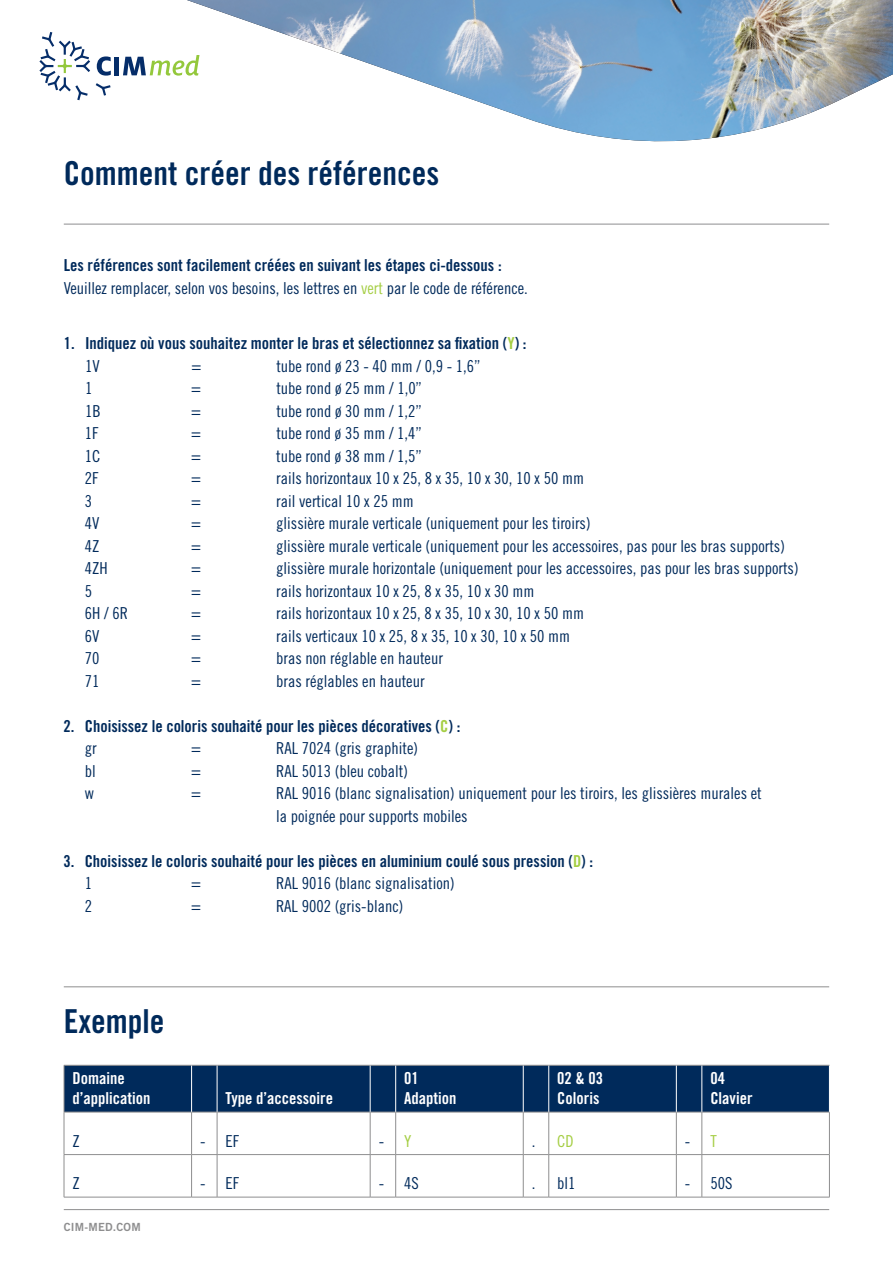
<style>
.page{position:relative;width:893px;height:1263px;background:#fff}
.page>*{position:absolute;margin:0;border:0;box-sizing:border-box;transform-origin:0 0}
.t1{font:33px "Trade Gothic LT Std Bd Cn 20";color:#002a5b}
.t2{font:16.5px/22.5px "Trade Gothic LT Std Cn 18";color:#002a5b}
.t3{font:16.5px "Trade Gothic LT Std Bd Cn 20";color:#002a5b}
.t4{font:16.5px/19.5px "Trade Gothic LT Std Bd Cn 20";color:#fff}
.t5{font:16.5px "Trade Gothic LT Std Cn 18";color:#a5ce44}
.t6{font:11.25px "Trade Gothic LT Std Bd 2";letter-spacing:.02em;color:#8e8e8f}
.s1{color:#a5ce44}
</style>
<div class="page">
<hr style="left:64px;top:224px;width:765px;height:1px;background:#8e8e8f">
<hr style="left:64px;top:1209px;width:765px;height:1px;background:#8e8e8f">
<svg style="left:96px;top:83px;width:15px;height:13px"></svg>
<svg style="left:97px;top:56px;width:14px;height:20px"></svg>
<div style="left:114px;top:57px;width:5px;height:18px;background:#052d69"></div>
<svg style="left:123px;top:56px;width:64px;height:20px"></svg>
<svg style="left:39px;top:32px;width:51px;height:68px"></svg>
<img style="left:187px;top:0;width:706px;height:142px">
<hr style="left:64px;top:986px;width:765px;height:1px;background:#8e8e8f">
<hr style="left:64px;top:1112px;width:1px;height:42px;background:#8e8e8f">
<hr style="left:191px;top:1112px;width:1px;height:42px;background:#8e8e8f">
<hr style="left:217px;top:1112px;width:1px;height:42px;background:#8e8e8f">
<hr style="left:370px;top:1112px;width:1px;height:42px;background:#8e8e8f">
<hr style="left:395px;top:1112px;width:1px;height:42px;background:#8e8e8f">
<hr style="left:523px;top:1112px;width:1px;height:42px;background:#8e8e8f">
<hr style="left:548px;top:1112px;width:1px;height:42px;background:#8e8e8f">
<hr style="left:676px;top:1112px;width:1px;height:42px;background:#8e8e8f">
<hr style="left:702px;top:1112px;width:1px;height:42px;background:#8e8e8f">
<hr style="left:829px;top:1112px;width:1px;height:42px;background:#8e8e8f">
<hr style="left:64px;top:1154px;width:128px;height:1px;background:#8e8e8f">
<hr style="left:64px;top:1155px;width:1px;height:42px;background:#8e8e8f">
<svg style="left:192px;top:1154px;width:25px;height:1px"></svg>
<hr style="left:191px;top:1155px;width:1px;height:42px;background:#8e8e8f">
<hr style="left:217px;top:1154px;width:153px;height:1px;background:#8e8e8f">
<hr style="left:217px;top:1155px;width:1px;height:42px;background:#8e8e8f">
<svg style="left:370px;top:1154px;width:26px;height:1px"></svg>
<hr style="left:370px;top:1155px;width:1px;height:42px;background:#8e8e8f">
<hr style="left:396px;top:1154px;width:127px;height:1px;background:#8e8e8f">
<hr style="left:395px;top:1155px;width:1px;height:42px;background:#8e8e8f">
<svg style="left:523px;top:1154px;width:26px;height:1px"></svg>
<hr style="left:523px;top:1155px;width:1px;height:42px;background:#8e8e8f">
<hr style="left:549px;top:1154px;width:127px;height:1px;background:#8e8e8f">
<hr style="left:548px;top:1155px;width:1px;height:42px;background:#8e8e8f">
<svg style="left:676px;top:1154px;width:26px;height:1px"></svg>
<hr style="left:676px;top:1155px;width:1px;height:42px;background:#8e8e8f">
<hr style="left:702px;top:1154px;width:128px;height:1px;background:#8e8e8f">
<hr style="left:702px;top:1155px;width:1px;height:42px;background:#8e8e8f">
<hr style="left:829px;top:1155px;width:1px;height:42px;background:#8e8e8f">
<hr style="left:64px;top:1197px;width:128px;height:1px;background:#8e8e8f">
<svg style="left:192px;top:1197px;width:25px;height:1px"></svg>
<hr style="left:217px;top:1197px;width:153px;height:1px;background:#8e8e8f">
<svg style="left:370px;top:1197px;width:26px;height:1px"></svg>
<hr style="left:396px;top:1197px;width:127px;height:1px;background:#8e8e8f">
<svg style="left:523px;top:1197px;width:26px;height:1px"></svg>
<hr style="left:549px;top:1197px;width:127px;height:1px;background:#8e8e8f">
<svg style="left:676px;top:1197px;width:26px;height:1px"></svg>
<hr style="left:702px;top:1197px;width:128px;height:1px;background:#8e8e8f">
<svg style="left:64px;top:1065px;width:765px;height:48px;background:#08305e"></svg>
<hr style="left:702px;top:1112px;width:128px;height:1px;background:#8e8e8f">
<hr style="left:191px;top:1065px;width:1px;height:47px;background:#fff">
<hr style="left:217px;top:1065px;width:1px;height:47px;background:#fff">
<hr style="left:370px;top:1065px;width:1px;height:47px;background:#fff">
<hr style="left:395px;top:1065px;width:1px;height:47px;background:#fff">
<hr style="left:523px;top:1065px;width:1px;height:47px;background:#fff">
<hr style="left:548px;top:1065px;width:1px;height:47px;background:#fff">
<hr style="left:676px;top:1065px;width:1px;height:47px;background:#fff">
<hr style="left:702px;top:1065px;width:1px;height:47px;background:#fff">
<h1 class="t1" style="left:64px;top:154px;width:377px">Comment créer des références</h1>
<p class="t3" style="left:64px;top:255px;width:439px">Les références sont facilement créées en suivant les étapes ci-dessous :</p>
<p class="t2" style="left:64px;top:276px;width:466px">Veuillez remplacer, selon vos besoins, les lettres en <span class="s1">vert</span> par le code de référence.</p>
<p class="t3" style="left:64px;top:333px;width:464px">1. Indiquez où vous souhaitez monter le bras et sélectionnez sa fixation (<span class="s1">Y</span>) :</p>
<p class="t2" style="left:85px;top:354px;width:16px">1V</p>
<p class="t2" style="left:191px;top:354px;width:11px">=</p>
<p class="t2" style="left:276px;top:354px;width:206px">tube rond ø 23 - 40 mm / 0,9 - 1,6”</p>
<p class="t2" style="left:85px;top:377px;width:9px">1</p>
<p class="t2" style="left:191px;top:377px;width:11px">=</p>
<p class="t2" style="left:276px;top:377px;width:147px">tube rond ø 25 mm / 1,0”</p>
<p class="t2" style="left:85px;top:399px;width:17px">1B</p>
<p class="t2" style="left:191px;top:399px;width:11px">=</p>
<p class="t2" style="left:276px;top:399px;width:147px">tube rond ø 30 mm / 1,2”</p>
<p class="t2" style="left:85px;top:422px;width:15px">1F</p>
<p class="t2" style="left:191px;top:422px;width:11px">=</p>
<p class="t2" style="left:276px;top:422px;width:147px">tube rond ø 35 mm / 1,4”</p>
<p class="t2" style="left:85px;top:444px;width:17px">1C</p>
<p class="t2" style="left:191px;top:444px;width:11px">=</p>
<p class="t2" style="left:276px;top:444px;width:147px">tube rond ø 38 mm / 1,5”</p>
<p class="t2" style="left:85px;top:467px;width:15px">2F</p>
<p class="t2" style="left:191px;top:467px;width:11px">=</p>
<p class="t2" style="left:276px;top:467px;width:309px">rails horizontaux 10 x 25, 8 x 35, 10 x 30, 10 x 50 mm</p>
<p class="t2" style="left:85px;top:489px;width:9px">3</p>
<p class="t2" style="left:191px;top:489px;width:11px">=</p>
<p class="t2" style="left:276px;top:489px;width:139px">rail vertical 10 x 25 mm</p>
<p class="t2" style="left:85px;top:512px;width:16px">4V</p>
<p class="t2" style="left:191px;top:512px;width:11px">=</p>
<p class="t2" style="left:276px;top:512px;width:316px">glissière murale verticale (uniquement pour les tiroirs)</p>
<p class="t2" style="left:85px;top:534px;width:16px">4Z</p>
<p class="t2" style="left:191px;top:534px;width:11px">=</p>
<p class="t2" style="left:276px;top:534px;width:510px">glissière murale verticale (uniquement pour les accessoires, pas pour les bras supports)</p>
<p class="t2" style="left:85px;top:557px;width:24px">4ZH</p>
<p class="t2" style="left:191px;top:557px;width:11px">=</p>
<p class="t2" style="left:276px;top:557px;width:524px">glissière murale horizontale (uniquement pour les accessoires, pas pour les bras supports)</p>
<p class="t2" style="left:85px;top:579px;width:9px">5</p>
<p class="t2" style="left:191px;top:579px;width:11px">=</p>
<p class="t2" style="left:276px;top:579px;width:260px">rails horizontaux 10 x 25, 8 x 35, 10 x 30 mm</p>
<p class="t2" style="left:85px;top:602px;width:45px">6H / 6R</p>
<p class="t2" style="left:191px;top:602px;width:11px">=</p>
<p class="t2" style="left:276px;top:602px;width:309px">rails horizontaux 10 x 25, 8 x 35, 10 x 30, 10 x 50 mm</p>
<p class="t2" style="left:85px;top:624px;width:16px">6V</p>
<p class="t2" style="left:191px;top:624px;width:11px">=</p>
<p class="t2" style="left:276px;top:624px;width:296px">rails verticaux 10 x 25, 8 x 35, 10 x 30, 10 x 50 mm</p>
<p class="t2" style="left:85px;top:647px;width:16px">70</p>
<p class="t2" style="left:191px;top:647px;width:11px">=</p>
<p class="t2" style="left:276px;top:647px;width:168px">bras non réglable en hauteur</p>
<p class="t2" style="left:85px;top:669px;width:16px">71</p>
<p class="t2" style="left:191px;top:669px;width:11px">=</p>
<p class="t2" style="left:276px;top:669px;width:150px">bras réglables en hauteur</p>
<p class="t3" style="left:64px;top:716px;width:398px">2. Choisissez le coloris souhaité pour les pièces décoratives (<span class="s1">C</span>) :</p>
<p class="t2" style="left:85px;top:737px;width:13px">gr</p>
<p class="t2" style="left:191px;top:737px;width:11px">=</p>
<p class="t2" style="left:276px;top:737px;width:144px">RAL 7024 (gris graphite)</p>
<p class="t2" style="left:85px;top:759px;width:12px">bl</p>
<p class="t2" style="left:191px;top:759px;width:11px">=</p>
<p class="t2" style="left:276px;top:759px;width:133px">RAL 5013 (bleu cobalt)</p>
<p class="t2" style="left:85px;top:782px;width:11px">w</p>
<p class="t2" style="left:191px;top:782px;width:11px">=</p>
<p class="t2" style="left:276px;top:782px;width:487px">RAL 9016 (blanc signalisation) uniquement pour les tiroirs, les glissières murales et la poignée pour supports mobiles</p>
<p class="t3" style="left:63px;top:851px;width:531px">3. Choisissez le coloris souhaité pour les pièces en aluminium coulé sous pression (<span class="s1">D</span>) :</p>
<p class="t2" style="left:85px;top:872px;width:9px">1</p>
<p class="t2" style="left:191px;top:872px;width:11px">=</p>
<p class="t2" style="left:276px;top:872px;width:180px">RAL 9016 (blanc signalisation)</p>
<p class="t2" style="left:85px;top:894px;width:9px">2</p>
<p class="t2" style="left:191px;top:894px;width:11px">=</p>
<p class="t2" style="left:276px;top:894px;width:129px">RAL 9002 (gris-blanc)</p>
<h1 class="t1" style="left:64px;top:1001px;width:102px">Exemple</h1>
<p class="t4" style="left:73px;top:1068px;width:79px">Domaine d’application</p>
<p class="t4" style="left:226px;top:1088px;width:109px">Type d’accessoire</p>
<p class="t4" style="left:404px;top:1068px;width:54px">01<br>Adaption</p>
<p class="t4" style="left:557px;top:1068px;width:47px">02 &amp; 03<br>Coloris</p>
<p class="t4" style="left:710px;top:1068px;width:44px">04<br>Clavier</p>
<p class="t2" style="left:73px;top:1129px;width:9px">Z</p>
<p class="t2" style="left:200px;top:1129px;width:41px">- EF</p>
<p class="t2" style="left:379px;top:1129px;width:34px">- <span class="s1">Y</span></p>
<p class="t2" style="left:532px;top:1129px;width:5px">.</p>
<p class="t5" style="left:557px;top:1131px;width:18px">CD</p>
<p class="t2" style="left:685px;top:1129px;width:33px">- <span class="s1">T</span></p>
<p class="t2" style="left:73px;top:1172px;width:9px">Z</p>
<p class="t2" style="left:200px;top:1172px;width:41px">- EF</p>
<p class="t2" style="left:379px;top:1172px;width:42px">- 4S</p>
<p class="t2" style="left:532px;top:1172px;width:5px">.</p>
<p class="t2" style="left:557px;top:1172px;width:20px">bl1</p>
<p class="t2" style="left:685px;top:1172px;width:49px">- 50S</p>
<p class="t6" style="left:64px;top:1220px;width:78px">CIM-MED.COM</p>
</div>
